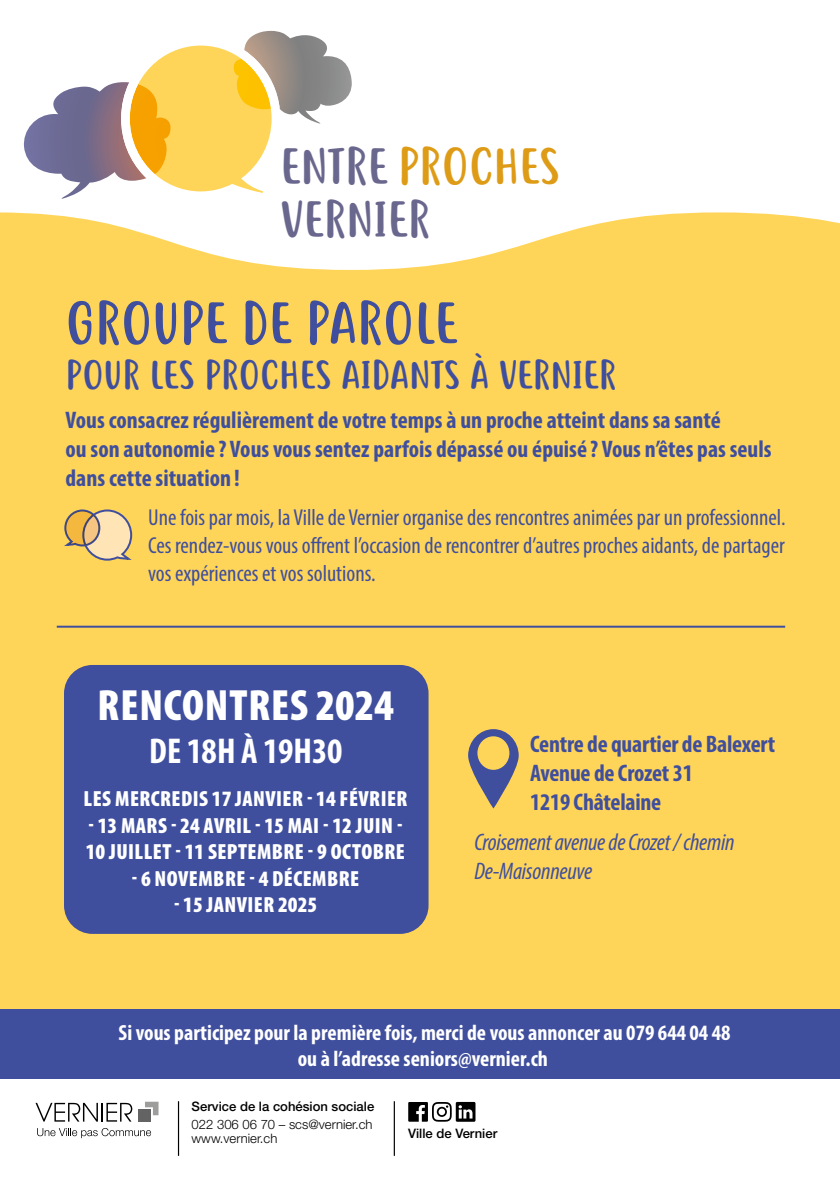
<style>
.page{position:relative;width:840px;height:1191px;background:#fff}
.page>*{position:absolute;margin:0;border:0;box-sizing:border-box;transform-origin:0 0}
.t1{font:56px "Justtellmewhat";color:#404f9d}
.t2{font:48.6px/52.4px "Justtellmewhat";color:#6a678e}
.t3{font:900 condensed 44px "Myriad Pro";letter-spacing:.02em;color:#fff}
.t4{font:38.2px "Justtellmewhat";color:#404f9d}
.t5{font:700 condensed 36px "Myriad Pro";color:#fff}
.t6{font:700 condensed 24px/28.8px "Myriad Pro";color:#404f9d}
.t7{font:italic condensed 24px/28.8px "Myriad Pro";letter-spacing:-.01em;color:#404f9d}
.t8{font:condensed 23.2px/27.8px "Myriad Pro";color:#404f9d;text-align:justify}
.t9{font:900 condensed 22px/26.4px "Myriad Pro";letter-spacing:.02em;color:#fff}
.t10{font:700 condensed 22px/26.4px "Myriad Pro";color:#fff;text-align:center}
.t11{font:500 13px "Helvetica Neue LT Std";color:#000}
.t12{font:300 13px/14.2px "Helvetica Neue LT Std";color:#000}
.s1{color:#de9b16}
</style>
<div class="page">
<div style="left:0;top:212px;width:839px;height:797px;background:#ffd559"></div>
<svg style="left:468px;top:729px;width:50px;height:79px;background:#a99977"></svg>
<svg style="left:23px;top:31px;width:329px;height:168px"></svg>
<div style="left:64px;top:665px;width:364px;height:269px;background:#404f9d;border-radius:28px"></div>
<div style="left:0;top:1009px;width:839px;height:71px;background:#404f9d"></div>
<hr style="left:57px;top:625px;width:727px;height:2px;background:#404f9d">
<div style="left:0;top:1079px;width:839px;height:112px;background:#fff"></div>
<hr style="left:178px;top:1101px;width:1px;height:54px;background:#000">
<hr style="left:393px;top:1101px;width:1px;height:54px;background:#000">
<svg style="left:408px;top:1102px;width:67px;height:19px"></svg>
<svg style="left:35px;top:1102px;width:97px;height:19px"></svg>
<div style="left:138px;top:1108px;width:13px;height:13px;background:#646363"></div>
<svg style="left:145px;top:1101px;width:13px;height:14px"></svg>
<svg style="left:37px;top:1128px;width:114px;height:10px"></svg>
<svg style="left:63px;top:508px;width:70px;height:53px;background:#dfc082"></svg>
<h2 class="t2" style="left:280px;top:145px;width:281px">ENTRE <span class="s1">PROCHES<br></span>VERNIER</h2>
<h1 class="t1" style="left:66px;top:291px;width:393px">GROUPE DE PAROLE</h1>
<h3 class="t4" style="left:66px;top:353px;width:552px">POUR LES PROCHES AIDANTS À VERNIER</h3>
<p class="t6" style="left:66px;top:405px;width:707px">Vous consacrez régulièrement de votre temps à un proche atteint dans sa santé<br>ou son autonomie ? Vous vous sentez parfois dépassé ou épuisé ? Vous n’êtes pas seuls dans cette situation !</p>
<p class="t8" style="left:148px;top:503px;width:638px">Une fois par mois, la Ville de Vernier organise des rencontres animées par un professionnel.<br>Ces rendez-vous vous offrent l’occasion de rencontrer d’autres proches aidants, de partager vos expériences et vos solutions.</p>
<h3 class="t3" style="left:97px;top:677px;width:298px">RENCONTRES 2024</h3>
<h3 class="t5" style="left:149px;top:728px;width:195px">DE 18H À 19H30</h3>
<p class="t9" style="left:83px;top:785px;width:325px">LES MERCREDIS 17 JANVIER - 14 FÉVRIER</p>
<p class="t9" style="left:86px;top:811px;width:320px">- 13 MARS - 24 AVRIL - 15 MAI - 12 JUIN -<br>10 JUILLET - 11 SEPTEMBRE - 9 OCTOBRE</p>
<p class="t9" style="left:132px;top:864px;width:229px">- 6 NOVEMBRE - 4 DÉCEMBRE</p>
<p class="t9" style="left:174px;top:891px;width:145px">- 15 JANVIER 2025</p>
<p class="t6" style="left:529px;top:729px;width:246px">Centre de quartier de Balexert<br>Avenue de Crozet 31<br>1219 Châtelaine</p>
<p class="t7" style="left:474px;top:827px;width:262px">Croisement avenue de Crozet / chemin<br>De-Maisonneuve</p>
<p class="t10" style="left:118px;top:1018px;width:613px">Si vous participez pour la première fois, merci de vous annoncer au 079 644 04 48 ou à l’adresse seniors@vernier.ch</p>
<p class="t11" style="left:191px;top:1098px;width:184px">Service de la cohésion sociale</p>
<p class="t12" style="left:191px;top:1116px;width:182px">022 306 06 70 – scs@vernier.ch www.vernier.ch</p>
<p class="t11" style="left:408px;top:1125px;width:91px">Ville de Vernier</p>
</div>
